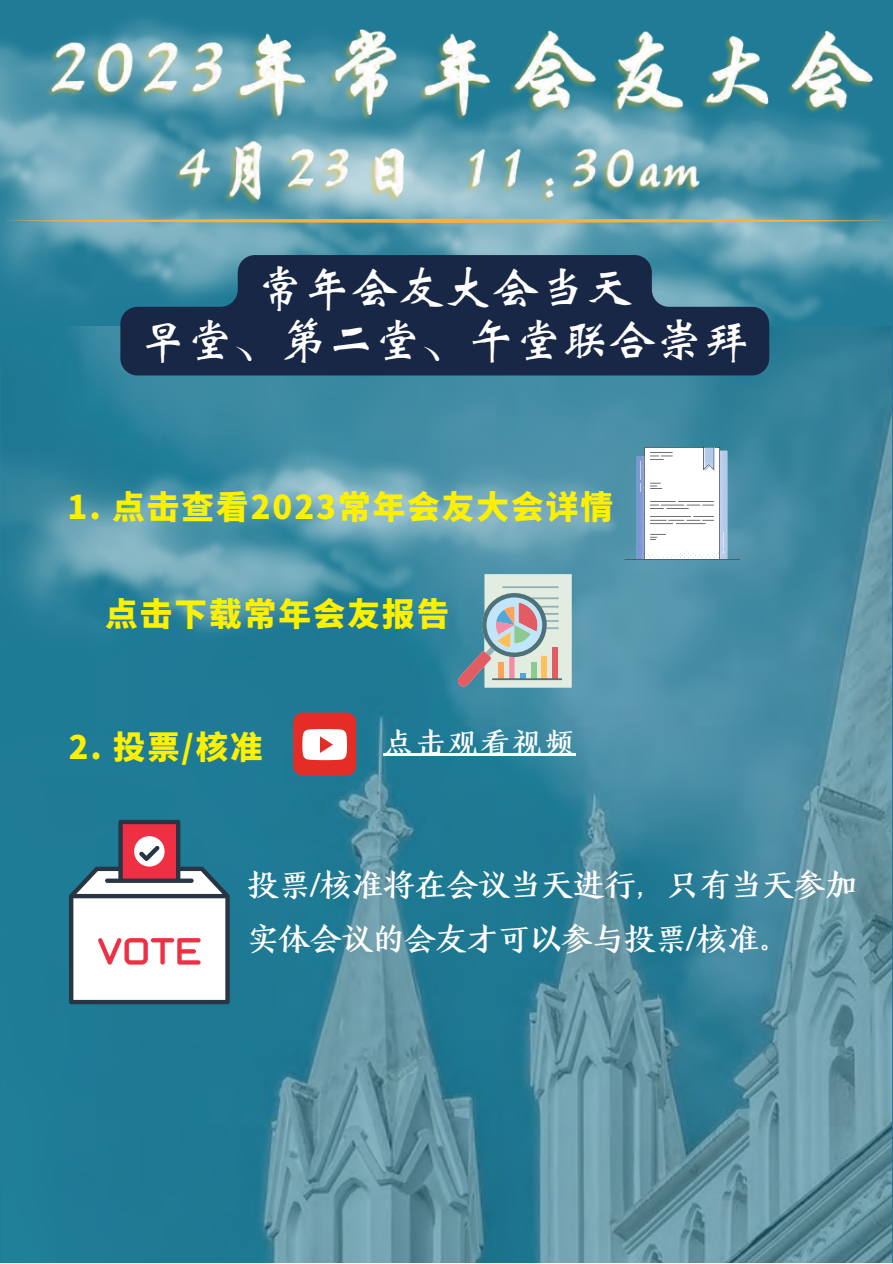
<style>
.page{position:relative;width:893px;height:1264px;background:#fff}
.page>*{position:absolute;margin:0;border:0;box-sizing:border-box;transform-origin:0 0}
.t1{font:48px/51.8px "ID Xian Xia Ti";letter-spacing:-.02em;color:#fff;text-align:center}
.t2{font:32.7px/53.6px "HY Jin Kai J";letter-spacing:-.035em;color:#fff}
.t3{font:800 32.7px "Source Han Sans SC";letter-spacing:.06em;color:#fef100}
.t4{font:800 32.25px "Source Han Sans SC";color:#fef100}
.t5{font:30.3px "HY Jin Kai J";letter-spacing:.06em;color:#fff}
</style>
<div class="page">
<img style="left:1px;top:328px;width:890px;height:934px">
<img style="left:0;top:422px;width:625px;height:240px">
<img style="left:322px;top:299px;width:570px;height:92px">
<img style="left:0;top:230px;width:181px;height:98px">
<img style="left:181px;top:142px;width:711px;height:157px">
<img style="left:0;top:142px;width:461px;height:88px">
<img style="left:0;top:0;width:892px;height:142px">
<img style="left:168px;top:134px;width:554px;height:74px">
<svg style="left:3px;top:219px;width:889px;height:4px;background:#c9ac64"></svg>
<svg style="left:120px;top:255px;width:649px;height:120px;background:#203855"></svg>
<div style="left:293px;top:712px;width:63px;height:63px;background:#e52d27;border-radius:10px"></div>
<svg style="left:302px;top:729px;width:45px;height:31px"></svg>
<svg style="left:457px;top:574px;width:114px;height:113px;background:#abbbbc"></svg>
<svg style="left:69px;top:819px;width:161px;height:185px"></svg>
<svg style="left:624px;top:447px;width:116px;height:112px"></svg>
<hr style="left:383px;top:753px;width:193px;height:3px;background:#fff">
<h1 class="t1" style="left:139px;top:262px;width:613px">常年会友大会当天<br>早堂、第二堂、午堂联合崇拜</h1>
<p class="t3" style="left:68px;top:481px;width:547px">1. 点击查看2023常年会友大会详情</p>
<p class="t3" style="left:105px;top:588px;width:345px">点击下载常年会友报告</p>
<p class="t4" style="left:69px;top:722px;width:195px">2. 投票/核准</p>
<p class="t5" style="left:383px;top:723px;width:192px">点击观看视频</p>
<p class="t2" style="left:246px;top:857px;width:612px">投票/核准将在会议当天进行，只有当天参加实体会议的会友才可以参与投票/核准。</p>
</div>
